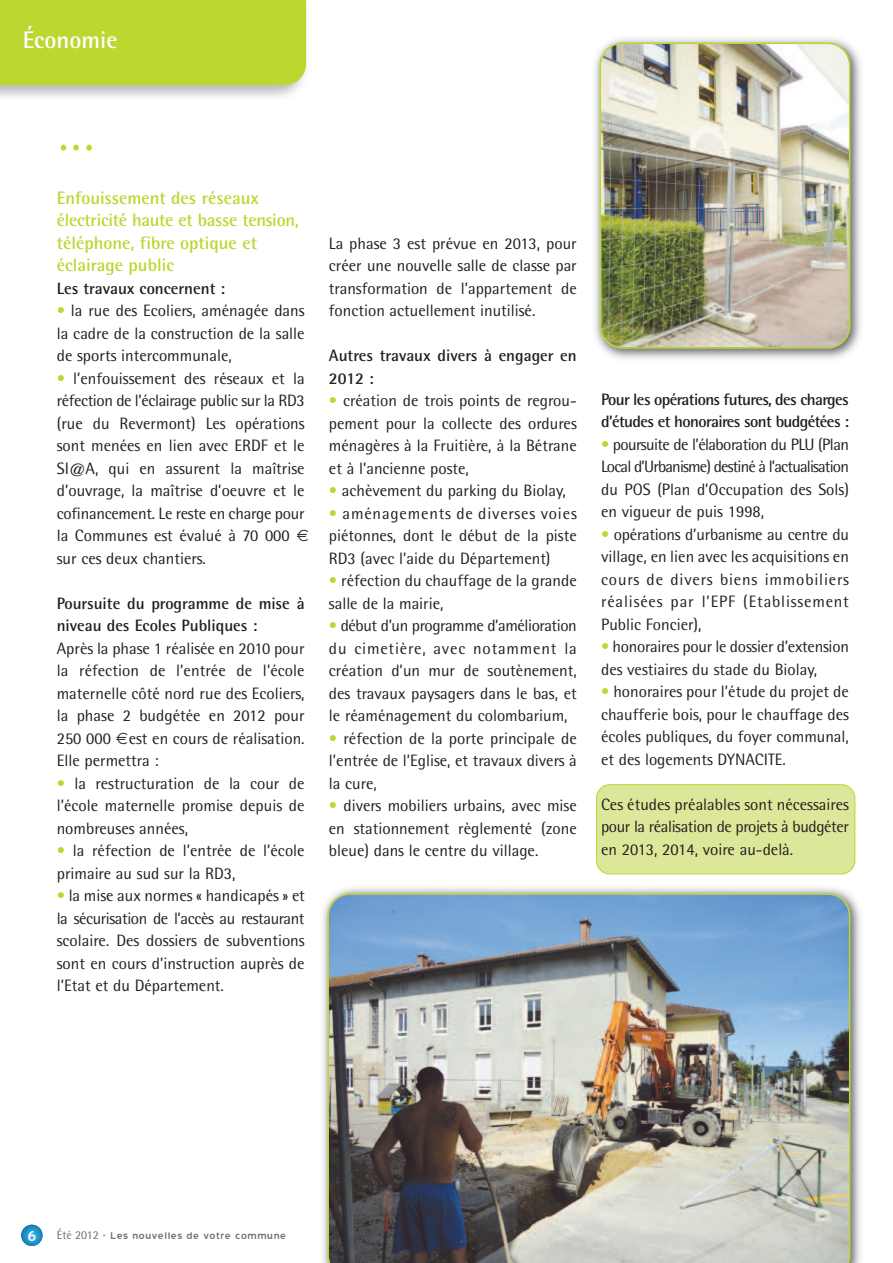
<style>
.page{position:relative;width:893px;height:1263px;background:#fff}
.page>*{position:absolute;margin:0;border:0;box-sizing:border-box;transform-origin:0 0}
.t1{font:54px "Blue Highway";color:#bed630;scale:.9 1}
.t2{font:700 24px "Rotis Semi Sans";color:#fff}
.t3{font:700 18px/22.5px "Rotis Semi Sans";color:#bed630}
.t4{font:16.5px/22.5px "Rotis Semi Sans";color:#231f20;text-align:justify}
.t5{font:700 16.5px/22.5px "Rotis Semi Sans";color:#231f20}
.t6{font:700 16.5px/22.5px "Rotis Semi Sans";letter-spacing:-.04em;color:#231f20}
.t7{font:12px "Blue Highway";color:#6c6d70}
.s1{color:#bed630}
.s2{font-size:18px;color:#fff}
.s3{font-family:"Rotis Semi Sans"}
</style>
<div class="page">
<div style="left:596px;top:784px;width:259px;height:90px;background:#dde799"></div>
<svg style="left:21px;top:1225px;width:22px;height:21px"></svg>
<div style="left:0;top:0;width:306px;height:85px;background:#bed630"></div>
<img style="left:323px;top:887px;width:538px;height:376px">
<img style="left:327px;top:893px;width:523px;height:370px">
<img style="left:595px;top:38px;width:266px;height:321px">
<img style="left:600px;top:43px;width:250px;height:306px">
<h2 class="t2" style="left:23px;top:32px;width:96px">Économie</h2>
<h1 class="t1" style="left:57px;top:101px;width:44px">...</h1>
<p class="t3" style="left:57px;top:188px;width:244px">Enfouissement des réseaux électricité haute et basse tension, téléphone, fibre optique et éclairage public</p>
<p class="t5" style="left:57px;top:279px;width:170px">Les travaux concernent :</p>
<p class="t4" style="left:57px;top:301px;width:249px"><span class="s1">•</span> la rue des Ecoliers, aménagée dans la cadre de la construction de la salle de sports intercommunale,</p>
<p class="t4" style="left:57px;top:369px;width:249px;text-align:left"><span class="s1">•</span> l’enfouissement des réseaux et la réfection de l’éclairage public sur la RD3 (rue du Revermont) Les opérations sont menées en lien avec ERDF et le SI@A, qui en assurent la maîtrise d’ouvrage, la maîtrise d’oeuvre et le cofinancement. Le reste en charge pour la Communes est évalué à 70 000 sur ces deux chantiers.</p>
<p class="t5" style="left:57px;top:594px;width:249px">Poursuite du programme de mise à niveau des Ecoles Publiques :</p>
<p class="t4" style="left:57px;top:639px;width:249px">Après la phase 1 réalisée en 2010 pour la réfection de l’entrée de l’école maternelle côté nord rue des Ecoliers, la phase 2 budgétée en 2012 pour 250 000 est en cours de réalisation.<br>Elle permettra :</p>
<p class="t4" style="left:57px;top:774px;width:249px"><span class="s1">•</span> la restructuration de la cour de l’école maternelle promise depuis de nombreuses années,</p>
<p class="t4" style="left:57px;top:841px;width:249px"><span class="s1">•</span> la réfection de l’entrée de l’école primaire au sud sur la RD3,</p>
<p class="t4" style="left:57px;top:886px;width:249px"><span class="s1">•</span> la mise aux normes « handicapés » et la sécurisation de l’accès au restaurant scolaire. Des dossiers de subventions sont en cours d’instruction auprès de l’Etat et du Département.</p>
<p class="t4" style="left:329px;top:234px;width:249px">La phase 3 est prévue en 2013, pour créer une nouvelle salle de classe par transformation de l’appartement de fonction actuellement inutilisé.</p>
<p class="t5" style="left:329px;top:346px;width:249px">Autres travaux divers à engager en<br>2012 :</p>
<p class="t4" style="left:329px;top:391px;width:249px"><span class="s1">•</span> création de trois points de regrou&shy;pement pour la collecte des ordures ménagères à la Fruitière, à la Bétrane et à l’ancienne poste,</p>
<p class="t4" style="left:329px;top:481px;width:239px"><span class="s1">•</span> achèvement du parking du Biolay,</p>
<p class="t4" style="left:329px;top:504px;width:249px"><span class="s1">•</span> aménagements de diverses voies piétonnes, dont le début de la piste RD3 (avec l’aide du Département)</p>
<p class="t4" style="left:329px;top:571px;width:249px"><span class="s1">•</span> réfection du chauffage de la grande salle de la mairie,</p>
<p class="t4" style="left:329px;top:616px;width:249px"><span class="s1">•</span> début d’un programme d’amélioration du cimetière, avec notamment la création d’un mur de soutènement, des travaux paysagers dans le bas, et le réaménagement du colombarium,</p>
<p class="t4" style="left:329px;top:729px;width:249px"><span class="s1">•</span> réfection de la porte principale de l’entrée de l’Eglise, et travaux divers à la cure,</p>
<p class="t4" style="left:329px;top:796px;width:249px"><span class="s1">•</span> divers mobiliers urbains, avec mise en stationnement règlementé (zone bleue) dans le centre du village.</p>
<p class="t6" style="left:601px;top:390px;width:249px">Pour les opérations futures, des charges d’études et honoraires sont budgétées :</p>
<p class="t4" style="left:601px;top:435px;width:249px"><span class="s1">•</span> poursuite de l’élaboration du PLU (Plan Local d’Urbanisme) destiné à l’actualisation du POS (Plan d’Occupation des Sols) en vigueur de puis 1998,</p>
<p class="t4" style="left:601px;top:525px;width:249px"><span class="s1">•</span> opérations d’urbanisme au centre du village, en lien avec les acquisitions en cours de divers biens immobiliers réalisées par l’EPF (Etablissement Public Foncier),</p>
<p class="t4" style="left:601px;top:637px;width:249px"><span class="s1">•</span> honoraires pour le dossier d’extension des vestiaires du stade du Biolay,</p>
<p class="t4" style="left:601px;top:682px;width:249px"><span class="s1">•</span> honoraires pour l’étude du projet de chaufferie bois, pour le chauffage des écoles publiques, du foyer communal, et des logements DYNACITE.</p>
<p class="t4" style="left:601px;top:795px;width:249px">Ces études préalables sont nécessaires pour la réalisation de projets à budgéter en 2013, 2014, voire au-delà.</p>
<p class="t7" style="left:27px;top:1228px;width:261px"><span class="s2">6</span> <span class="s3">Été 2012</span> - Les nouvelles de votre commune</p>
</div>
